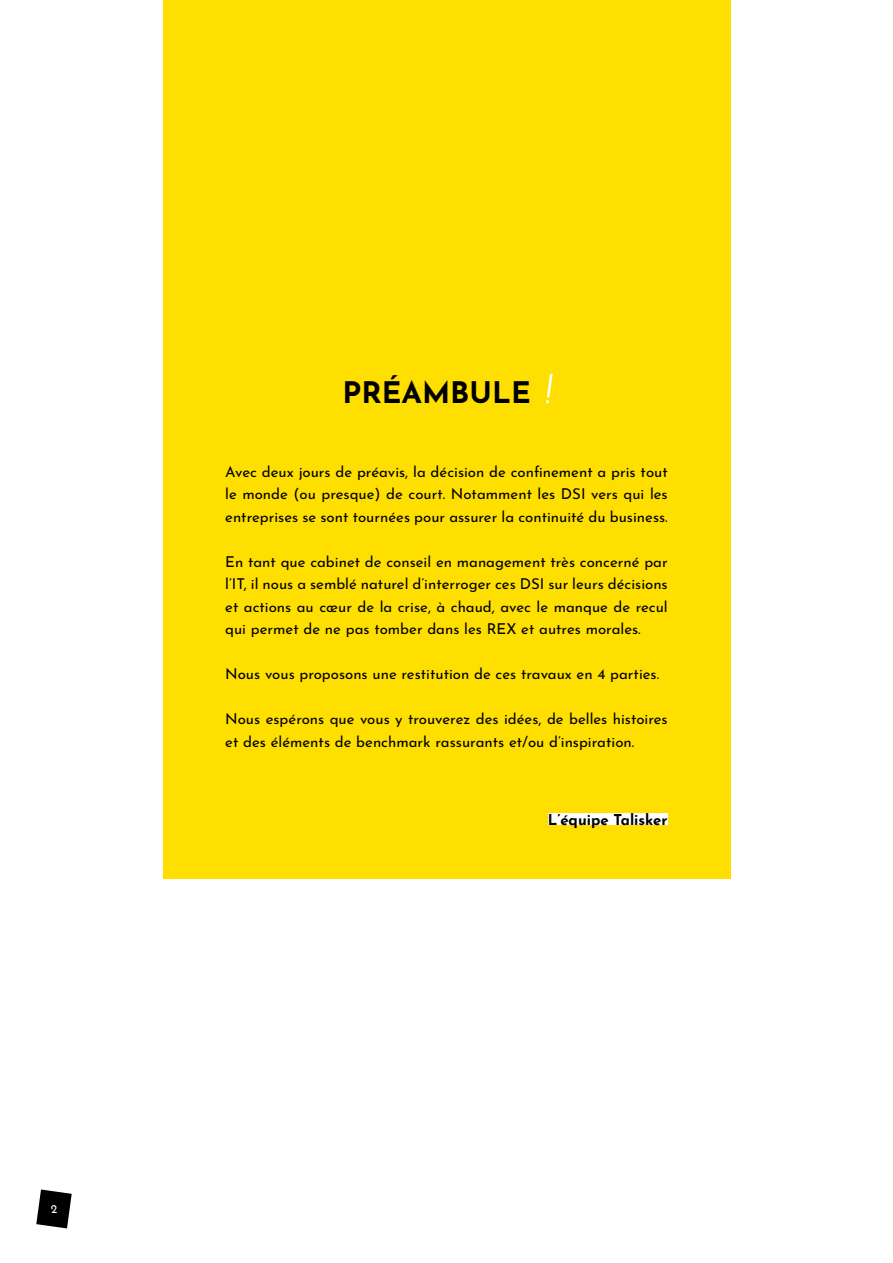
<style>
.page{position:relative;width:893px;height:1263px;background:#fff}
.page>*{position:absolute;margin:0;border:0;box-sizing:border-box;transform-origin:0 0}
.t1{font:700 29.7px "Josefin Sans";color:#000}
.t2{font:15px/22.5px "Josefin Sans";color:#000;text-align:justify}
.t3{font:700 15px "Josefin Sans";color:#000}
.t4{font:12px "Josefin Sans";color:#fff}
</style>
<div class="page">
<div style="left:163px;top:0;width:567px;height:878px;background:#ffdf00"></div>
<svg style="left:546px;top:374px;width:7px;height:29px"></svg>
<div style="left:548px;top:814px;width:120px;height:11px;background:#fff"></div>
<svg style="left:36px;top:1189px;width:36px;height:39px"></svg>
<p class="t4" style="left:51px;top:1199px;width:8px">2</p>
<h1 class="t1" style="left:342px;top:366px;width:190px">PRÉAMBULE</h1>
<p class="t2" style="left:225px;top:459px;width:444px">Avec deux jours de préavis, la décision de confinement a pris tout le monde (ou presque) de court. Notamment les DSI vers qui les entreprises se sont tournées pour assurer la continuité du business.</p>
<p class="t2" style="left:225px;top:549px;width:444px">En tant que cabinet de conseil en management très concerné par l’IT, il nous a semblé naturel d’interroger ces DSI sur leurs décisions et actions au cœur de la crise, à chaud, avec le manque de recul qui permet de ne pas tomber dans les REX et autres morales.</p>
<p class="t2" style="left:225px;top:661px;width:436px">Nous vous proposons une restitution de ces travaux en 4 parties.</p>
<p class="t2" style="left:225px;top:706px;width:444px">Nous espérons que vous y trouverez des idées, de belles histoires et des éléments de benchmark rassurants et/ou d’inspiration.</p>
<p class="t3" style="left:548px;top:806px;width:121px">L’équipe Talisker</p>
</div>
